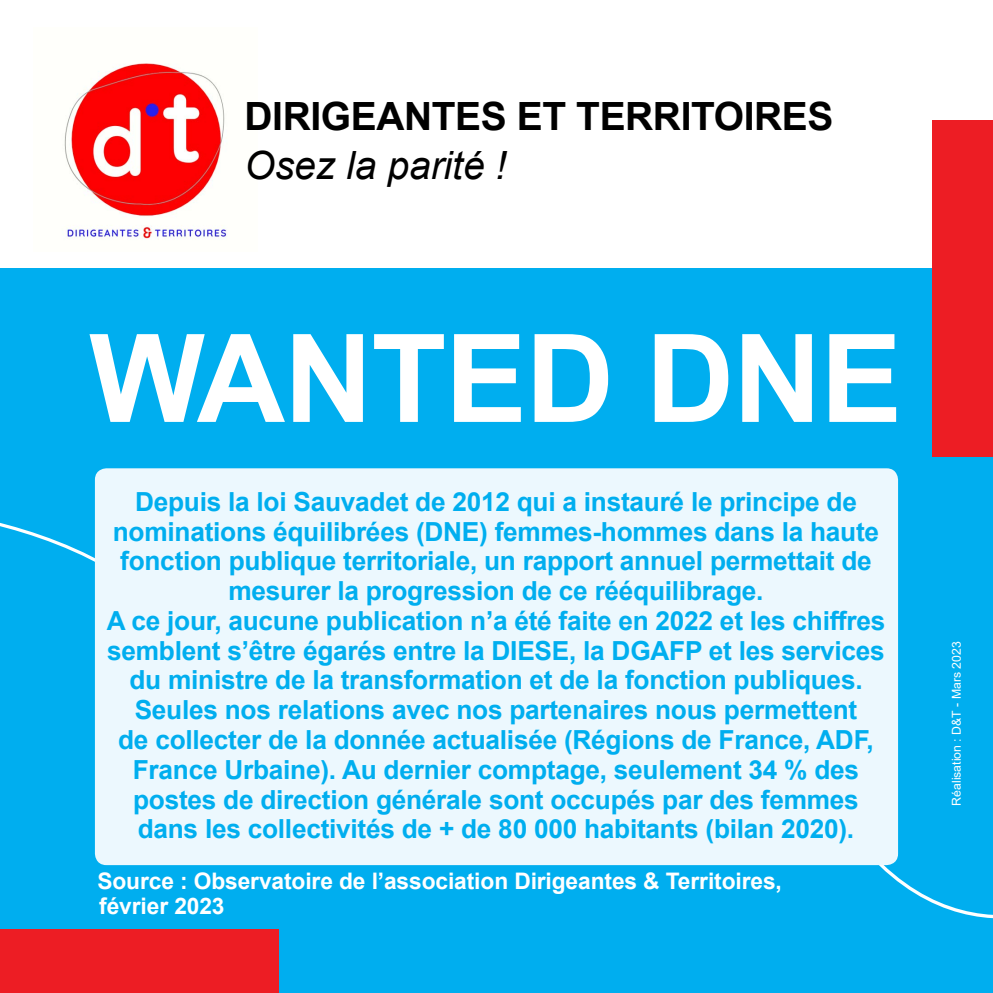
<style>
.page{position:relative;width:993px;height:993px;background:#fff}
.page>*{position:absolute;margin:0;border:0;box-sizing:border-box;transform-origin:0 0}
.t1{font:700 122.5px "Arial";letter-spacing:-.01em;color:#fff}
.t2{font:700 38.85px "Arial";letter-spacing:-.01em;color:#000}
.t3{font:italic 38.85px "Arial";color:#000}
.t4{font:700 26.25px/29.8px "Arial";letter-spacing:-.01em;color:#00aeef;text-align:center}
.t5{font:700 22.75px/24.5px "Arial";letter-spacing:-.005em;color:#fff}
.t6{font:12.25px "Arial";color:#fff}
</style>
<div class="page">
<div style="left:0;top:268px;width:992px;height:724px;background:#00aeef"></div>
<div style="left:932px;top:120px;width:60px;height:337px;background:#ed1d24"></div>
<img style="left:64px;top:63px;width:163px;height:177px">
<svg style="left:0;top:502px;width:95px;height:257px"></svg>
<svg style="left:819px;top:785px;width:173px;height:134px"></svg>
<div style="left:95px;top:468px;width:802px;height:396px;background:#ecf8fe;border-radius:11px"></div>
<div style="left:0;top:929px;width:279px;height:63px;background:#ed1d24"></div>
<h2 class="t2" style="left:244px;top:89px;width:590px">DIRIGEANTES ET TERRITOIRES</h2>
<h2 class="t3" style="left:244px;top:140px;width:263px">Osez la parité !</h2>
<h1 class="t1" style="left:89px;top:292px;width:814px">WANTED DNE</h1>
<p class="t4" style="left:107px;top:487px;width:779px">Depuis la loi Sauvadet de 2012 qui a instauré le principe de nominations équilibrées (DNE) femmes-hommes dans la haute fonction publique territoriale, un rapport annuel permettait de mesurer la progression de ce rééquilibrage.<br>A ce jour, aucune publication n’a été faite en 2022 et les chiffres semblent s’être égarés entre la DIESE, la DGAFP et les services du ministre de la transformation et de la fonction publiques.<br>Seules nos relations avec nos partenaires nous permettent<br>de collecter de la donnée actualisée (Régions de France, ADF, France Urbaine). Au dernier comptage, seulement 34 % des postes de direction générale sont occupés par des femmes dans les collectivités de + de 80 000 habitants (bilan 2020).</p>
<p class="t5" style="left:97px;top:868px;width:685px">Source : Observatoire de l’association Dirigeantes &amp; Territoires, février 2023</p>
<p class="t6" style="left:947px;top:805px;width:165px;rotate:-90deg">Réalisation : D&amp;T - Mars 2023</p>
</div>
